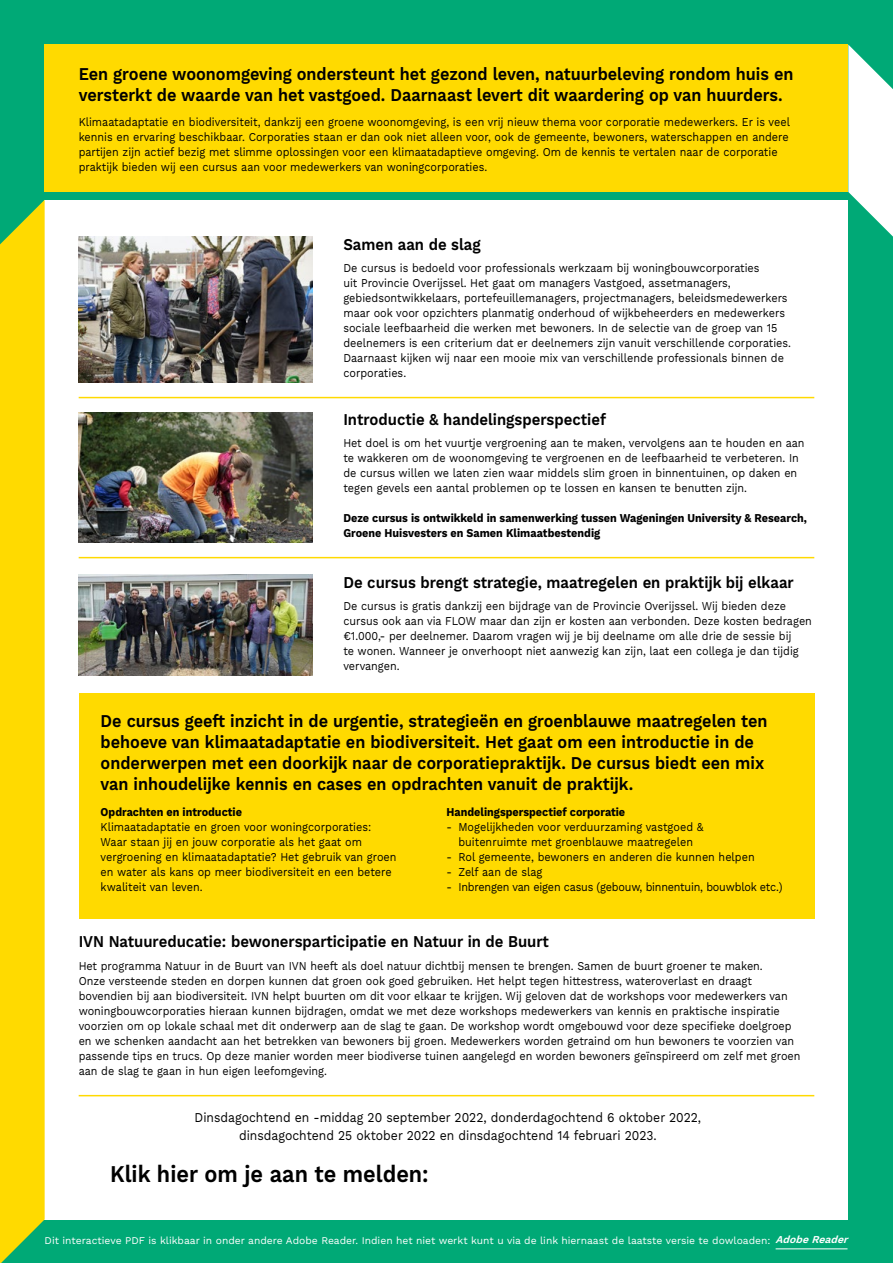
<style>
.page{position:relative;width:893px;height:1263px;background:#00a976}
.page>*{position:absolute;margin:0;border:0;box-sizing:border-box;transform-origin:0 0}
.t1{font:600 24px "Work Sans";color:#000;scale:.9 1}
.t2{font:600 18px/21px "Work Sans";color:#000;scale:.9 1}
.t3{font:600 16.5px "Work Sans";color:#000;scale:.9 1}
.t4{font:13.5px/18px "Work Sans";color:#000;text-align:center;scale:.9 1}
.t5{font:12px/15px "Work Sans";color:#000;scale:.9 1}
.t6{font:700 12px/15px "Work Sans";color:#000;scale:.9 1}
.t7{font:12px "Work Sans";letter-spacing:-.02em;color:#000;scale:.9 1}
.t8{font:10.2px "Work Sans";color:#fff}
.s1{font-weight:600;font-style:italic;font-size:10.5px}
</style>
<div class="page">
<div style="left:45px;top:200px;width:803px;height:1019px;background:#fff"></div>
<div style="left:0;top:200px;width:45px;height:1063px;background:#ffda00"></div>
<div style="left:45px;top:45px;width:803px;height:147px;background:#ffda00"></div>
<div style="left:79px;top:694px;width:735px;height:225px;background:#ffda00"></div>
<svg style="left:848px;top:45px;width:45px;height:192px"></svg>
<hr style="left:79px;top:1095px;width:735px;height:1px;background:#ffda00">
<hr style="left:79px;top:397px;width:735px;height:1px;background:#ffda00">
<hr style="left:79px;top:557px;width:735px;height:1px;background:#ffda00">
<img style="left:79px;top:236px;width:234px;height:146px">
<img style="left:79px;top:412px;width:234px;height:131px">
<img style="left:79px;top:574px;width:234px;height:101px">
<hr style="left:776px;top:1248px;width:71px;height:1px;background:#fff">
<h2 class="t2" style="left:79px;top:64px;width:796px">Een groene woonomgeving ondersteunt het gezond leven, natuurbeleving rondom huis en versterkt de waarde van het vastgoed. Daarnaast levert dit waardering op van huurders.</h2>
<p class="t5" style="left:79px;top:115px;width:792px">Klimaatadaptatie en biodiversiteit, dankzij een groene woonomgeving, is een vrij nieuw thema voor corporatie medewerkers. Er is veel kennis en ervaring beschikbaar. Corporaties staan er dan ook niet alleen voor, ook de gemeente, bewoners, waterschappen en andere partijen zijn actief bezig met slimme oplossingen voor een klimaatadaptieve omgeving. Om de kennis te vertalen naar de corporatie praktijk bieden wij een cursus aan voor medewerkers van woningcorporaties.</p>
<h3 class="t3" style="left:343px;top:235px;width:154px">Samen aan de slag</h3>
<p class="t5" style="left:343px;top:261px;width:499px">De cursus is bedoeld voor professionals werkzaam bij woningbouwcorporaties<br>uit Provincie Overijssel. Het gaat om managers Vastgoed, assetmanagers, gebiedsontwikkelaars, portefeuillemanagers, projectmanagers, beleidsmedewerkers maar ook voor opzichters planmatig onderhoud of wijkbeheerders en medewerkers sociale leefbaarheid die werken met bewoners. In de selectie van de groep van 15 deelnemers is een criterium dat er deelnemers zijn vanuit verschillende corporaties.<br>Daarnaast kijken wij naar een mooie mix van verschillende professionals binnen de corporaties.</p>
<h3 class="t3" style="left:343px;top:409px;width:293px">Introductie &amp; handelingsperspectief</h3>
<p class="t5" style="left:343px;top:436px;width:514px">Het doel is om het vuurtje vergroening aan te maken, vervolgens aan te houden en aan te wakkeren om de woonomgeving te vergroenen en de leefbaarheid te verbeteren. In de cursus willen we laten zien waar middels slim groen in binnentuinen, op daken en tegen gevels een aantal problemen op te lossen en kansen te benutten zijn.</p>
<p class="t6" style="left:343px;top:511px;width:517px">Deze cursus is ontwikkeld in samenwerking tussen Wageningen University &amp; Research,<br>Groene Huisvesters en Samen Klimaatbestendig</p>
<h3 class="t3" style="left:343px;top:573px;width:502px">De cursus brengt strategie, maatregelen en praktijk bij elkaar</h3>
<p class="t5" style="left:343px;top:599px;width:522px">De cursus is gratis dankzij een bijdrage van de Provincie Overijssel. Wij bieden deze cursus ook aan via FLOW maar dan zijn er kosten aan verbonden. Deze kosten bedragen €1.000,- per deelnemer. Daarom vragen wij je bij deelname om alle drie de sessie bij<br>te wonen. Wanneer je onverhoopt niet aanwezig kan zijn, laat een collega je dan tijdig vervangen.</p>
<p class="t2" style="left:101px;top:711px;width:742px">De cursus geeft inzicht in de urgentie, strategieën en groenblauwe maatregelen ten behoeve van klimaatadaptatie en biodiversiteit. Het gaat om een introductie in de onderwerpen met een doorkijk naar de corporatiepraktijk. De cursus biedt een mix van inhoudelijke kennis en cases en opdrachten vanuit de praktijk.</p>
<p class="t6" style="left:101px;top:805px;width:159px">Opdrachten en introductie</p>
<p class="t5" style="left:101px;top:820px;width:330px">Klimaatadaptatie en groen voor woningcorporaties:<br>Waar staan jij en jouw corporatie als het gaat om vergroening en klimaatadaptatie? Het gebruik van groen en water als kans op meer biodiversiteit en een betere kwaliteit van leven.</p>
<p class="t6" style="left:446px;top:805px;width:200px">Handelingsperspectief corporatie</p>
<p class="t5" style="left:446px;top:820px;width:287px;text-align:center">- Mogelijkheden voor verduurzaming vastgoed &amp; buitenruimte met groenblauwe maatregelen</p>
<p class="t5" style="left:446px;top:850px;width:344px">- Rol gemeente, bewoners en anderen die kunnen helpen</p>
<p class="t5" style="left:446px;top:865px;width:108px">- Zelf aan de slag</p>
<p class="t7" style="left:446px;top:880px;width:375px">- Inbrengen van eigen casus (gebouw, binnentuin, bouwblok etc.)</p>
<h3 class="t3" style="left:79px;top:932px;width:524px">IVN Natuureducatie: bewonersparticipatie en Natuur in de Buurt</h3>
<p class="t5" style="left:79px;top:959px;width:804px">Het programma Natuur in de Buurt van IVN heeft als doel natuur dichtbij mensen te brengen. Samen de buurt groener te maken.<br>Onze versteende steden en dorpen kunnen dat groen ook goed gebruiken. Het helpt tegen hittestress, wateroverlast en draagt bovendien bij aan biodiversiteit. IVN helpt buurten om dit voor elkaar te krijgen. Wij geloven dat de workshops voor medewerkers van woningbouwcorporaties hieraan kunnen bijdragen, omdat we met deze workshops medewerkers van kennis en praktische inspiratie voorzien om op lokale schaal met dit onderwerp aan de slag te gaan. De workshop wordt omgebouwd voor deze specifieke doelgroep en we schenken aandacht aan het betrekken van bewoners bij groen. Medewerkers worden getraind om hun bewoners te voorzien van passende tips en trucs. Op deze manier worden meer biodiverse tuinen aangelegd en worden bewoners geïnspireerd om zelf met groen aan de slag te gaan in hun eigen leefomgeving.</p>
<p class="t4" style="left:195px;top:1109px;width:564px">Dinsdagochtend en -middag 20 september 2022, donderdagochtend 6 oktober 2022, dinsdagochtend 25 oktober 2022 en dinsdagochtend 14 februari 2023.</p>
<h1 class="t1" style="left:110px;top:1160px;width:356px">Klik hier om je aan te melden:</h1>
<p class="t8" style="left:45px;top:1234px;width:808px">Dit interactieve PDF is klikbaar in onder andere Adobe Reader. Indien het niet werkt kunt u via de link hiernaast de laatste versie te dowloaden: <span class="s1">AdobeReader</span></p>
</div>
